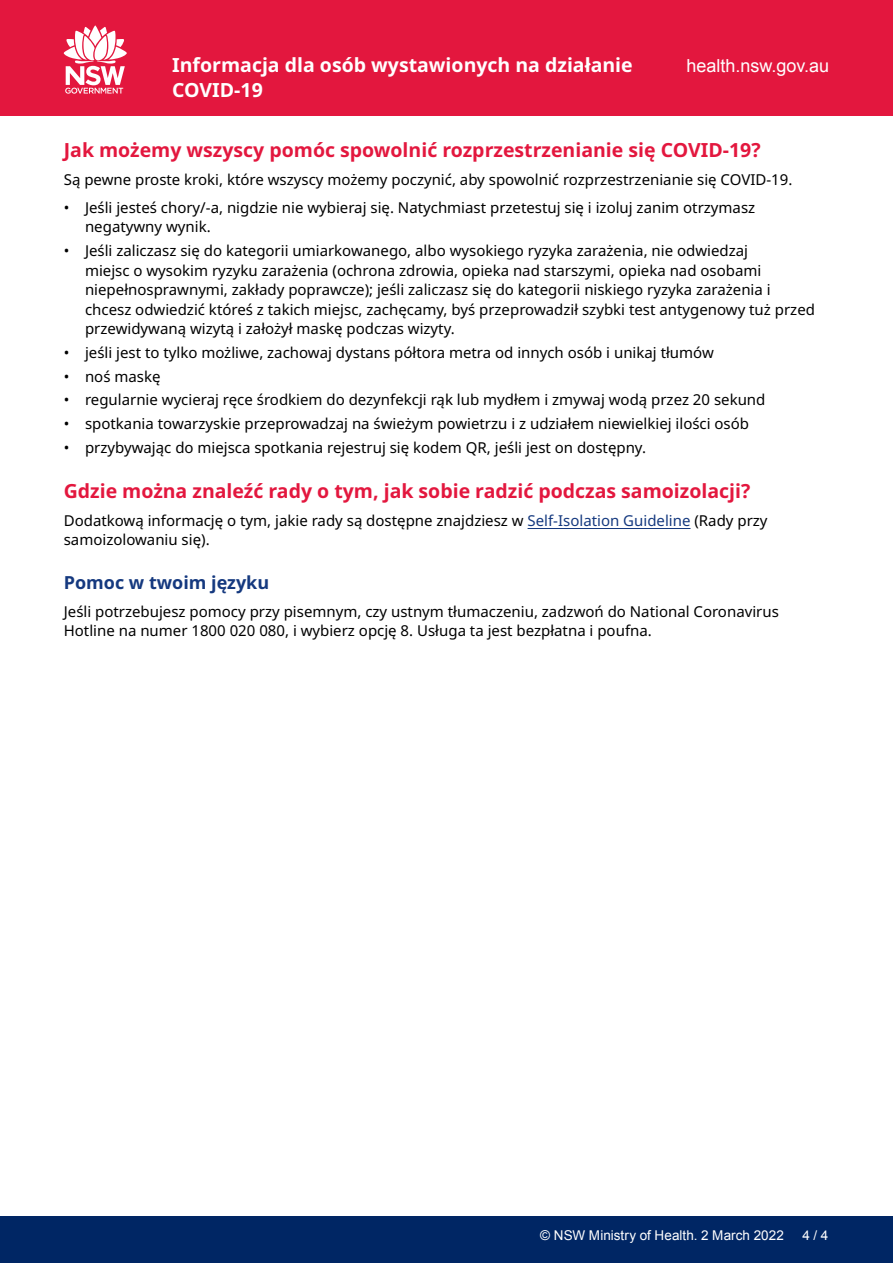
<style>
.page{position:relative;width:893px;height:1263px;background:#fff}
.page>*{position:absolute;margin:0;border:0;box-sizing:border-box;transform-origin:0 0}
.Heading_Red{font:700 19.5px "Noto Sans";color:#e3173e}
.t1{font:700 19.5px/24px "Noto Sans";color:#fff}
.t2{font:18px "Arial";color:#fff}
.Heading_Blue{font:700 18px "Noto Sans";color:#15397f}
.Body{font:15px/19.5px "Noto Sans";color:#000}
.t3{font:13.5px "Arial";letter-spacing:.005em;color:#fff}
.s1{color:#15397f}
</style>
<div class="page">
<div style="left:0;top:1216px;width:893px;height:47px;background:#002664"></div>
<div style="left:0;top:0;width:893px;height:116px;background:#e3173e"></div>
<svg style="left:64px;top:26px;width:63px;height:68px"></svg>
<hr style="left:528px;top:528px;width:162px;height:1px;background:#15397f">
<h1 class="t1" style="left:172px;top:54px;width:462px">Informacja dla osób wystawionych na działanie<br>COVID-19</h1>
<p class="t2" style="left:686px;top:54px;width:144px">health.nsw.gov.au</p>
<p class="Heading_Red" style="left:64px;top:136px;width:698px">Jak możemy wszyscy pomóc spowolnić rozprzestrzenianie się COVID-19?</p>
<p class="Body" style="left:64px;top:170px;width:730px">Są pewne proste kroki, które wszyscy możemy poczynić, aby spowolnić rozprzestrzenianie się COVID-19.</p>
<p class="Body" style="left:85px;top:198px;width:672px;text-indent:-21px">• Jeśli jesteś chory/-a, nigdzie nie wybieraj się. Natychmiast przetestuj się i izoluj zanim otrzymasz negatywny wynik.</p>
<p class="Body" style="left:85px;top:241px;width:731px;text-indent:-21px">• Jeśli zaliczasz się do kategorii umiarkowanego, albo wysokiego ryzyka zarażenia, nie odwiedzaj<br>miejsc o wysokim ryzyku zarażenia (ochrona zdrowia, opieka nad starszymi, opieka nad osobami niepełnosprawnymi, zakłady poprawcze); jeśli zaliczasz się do kategorii niskiego ryzyka zarażenia i chcesz odwiedzić któreś z takich miejsc, zachęcamy, byś przeprowadził szybki test antygenowy tuż przed przewidywaną wizytą i założył maskę podczas wizyty.</p>
<p class="Body" style="left:64px;top:343px;width:651px">• jeśli jest to tylko możliwe, zachowaj dystans półtora metra od innych osób i unikaj tłumów</p>
<p class="Body" style="left:64px;top:367px;width:98px">• noś maskę</p>
<p class="Body" style="left:64px;top:391px;width:703px">• regularnie wycieraj ręce środkiem do dezynfekcji rąk lub mydłem i zmywaj wodą przez 20 sekund</p>
<p class="Body" style="left:64px;top:414px;width:687px">• spotkania towarzyskie przeprowadzaj na świeżym powietrzu i z udziałem niewielkiej ilości osób</p>
<p class="Body" style="left:64px;top:438px;width:584px">• przybywając do miejsca spotkania rejestruj się kodem QR, jeśli jest on dostępny.</p>
<p class="Heading_Red" style="left:64px;top:477px;width:688px">Gdzie można znaleźć rady o tym, jak sobie radzić podczas samoizolacji?</p>
<p class="Body" style="left:64px;top:511px;width:705px">Dodatkową informację o tym, jakie rady są dostępne znajdziesz w <span class="s1">Self-Isolation Guideline</span> (Rady przy samoizolowaniu się).</p>
<p class="Heading_Blue" style="left:64px;top:569px;width:207px">Pomoc w twoim języku</p>
<p class="Body" style="left:64px;top:602px;width:717px">Jeśli potrzebujesz pomocy przy pisemnym, czy ustnym tłumaczeniu, zadzwoń do National Coronavirus<br>Hotline na numer 1800 020 080, i wybierz opcję 8. Usługa ta jest bezpłatna i poufna.</p>
<p class="t3" style="left:540px;top:1226px;width:245px">© NSW Ministry of Health. 2 March 2022</p>
<p class="t3" style="left:802px;top:1226px;width:28px">4 / 4</p>
</div>
